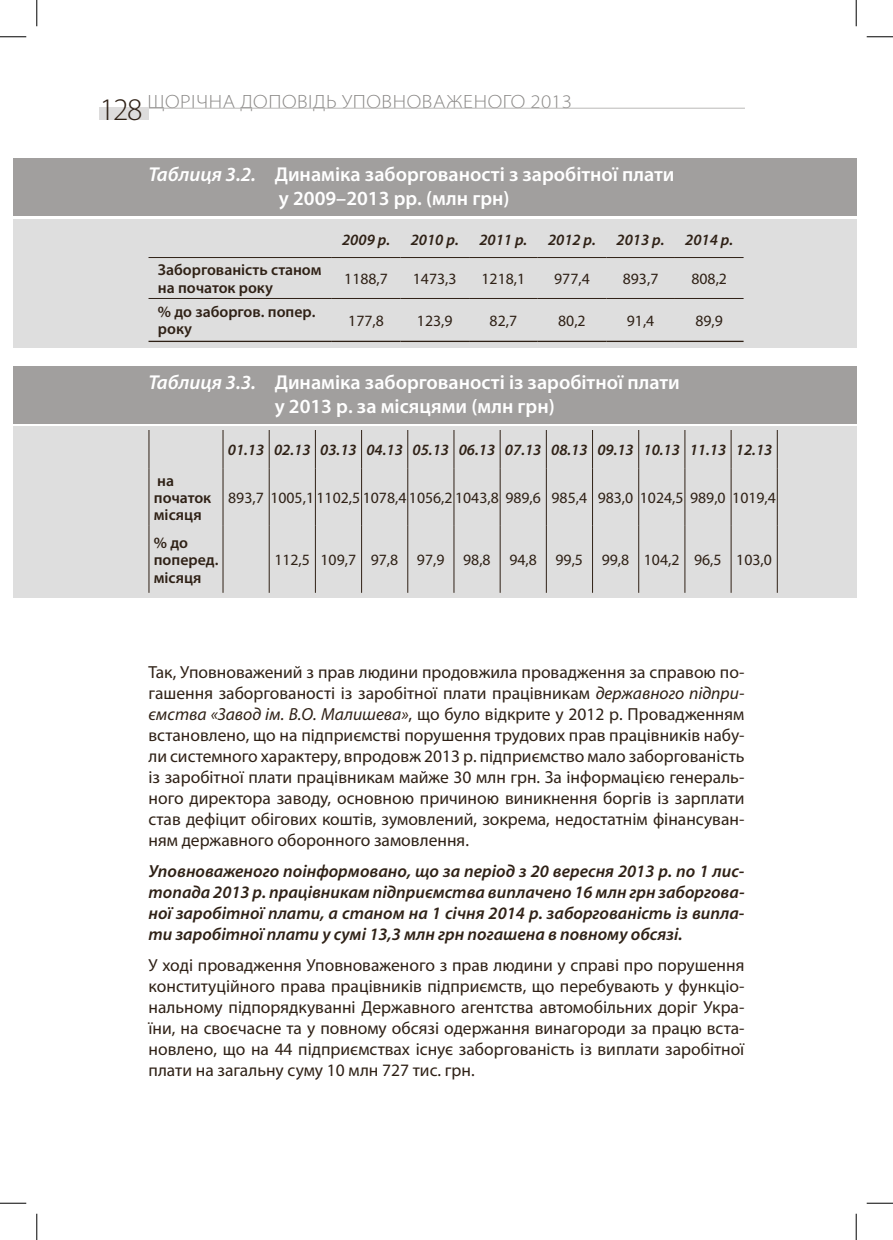
<style>
.page{position:relative;width:893px;height:1240px;background:#fff}
.page>*{position:absolute;margin:0;border:0;box-sizing:border-box;transform-origin:0 0}
.t1{font:300 31.5px "Myriad Pro";color:#2f2116}
.t2{font:600 20.12px/24.2px "Myriad Pro";color:#fff}
.t3{font:300 semi-expanded 19.25px "Myriad Pro";letter-spacing:.03em;color:#888684}
.t4{font:17.5px/21px "Myriad Pro";color:#2f2116;text-align:justify}
.t5{font:italic 600 17.5px/21px "Myriad Pro";color:#2f2116;text-align:justify}
.t6{font:15.75px "Myriad Pro";color:#2f2116}
.t7{font:italic 600 15.75px "Myriad Pro";color:#2f2116}
.t8{font:600 15.75px/17.3px "Myriad Pro";color:#2f2116}
.s1{font-style:italic}
</style>
<div class="page">
<hr style="left:148px;top:108px;width:596px;height:1px;background:#bab9b8">
<div style="left:99px;top:108px;width:49px;height:12px;background:#dddcdc"></div>
<div style="left:13px;top:366px;width:842px;height:57px;background:#a19f9e"></div>
<div style="left:13px;top:426px;width:842px;height:172px;background:#dedede"></div>
<div style="left:13px;top:158px;width:842px;height:58px;background:#a19f9e"></div>
<div style="left:13px;top:219px;width:842px;height:128px;background:#dedede"></div>
<hr style="left:148px;top:257px;width:183px;height:1px;background:#2f2116">
<hr style="left:331px;top:257px;width:69px;height:1px;background:#2f2116">
<hr style="left:400px;top:257px;width:69px;height:1px;background:#2f2116">
<hr style="left:469px;top:257px;width:68px;height:1px;background:#2f2116">
<hr style="left:537px;top:257px;width:69px;height:1px;background:#2f2116">
<hr style="left:606px;top:257px;width:68px;height:1px;background:#2f2116">
<hr style="left:674px;top:257px;width:69px;height:1px;background:#2f2116">
<hr style="left:148px;top:298px;width:183px;height:1px;background:#2f2116">
<hr style="left:331px;top:298px;width:69px;height:1px;background:#2f2116">
<hr style="left:400px;top:298px;width:69px;height:1px;background:#2f2116">
<hr style="left:469px;top:298px;width:68px;height:1px;background:#2f2116">
<hr style="left:537px;top:298px;width:69px;height:1px;background:#2f2116">
<hr style="left:606px;top:298px;width:68px;height:1px;background:#2f2116">
<hr style="left:674px;top:298px;width:69px;height:1px;background:#2f2116">
<hr style="left:148px;top:341px;width:183px;height:1px;background:#2f2116">
<hr style="left:331px;top:341px;width:69px;height:1px;background:#2f2116">
<hr style="left:400px;top:341px;width:69px;height:1px;background:#2f2116">
<hr style="left:469px;top:341px;width:68px;height:1px;background:#2f2116">
<hr style="left:537px;top:341px;width:69px;height:1px;background:#2f2116">
<hr style="left:606px;top:341px;width:68px;height:1px;background:#2f2116">
<hr style="left:674px;top:341px;width:69px;height:1px;background:#2f2116">
<hr style="left:148px;top:430px;width:1px;height:38px;background:#2f2116">
<hr style="left:222px;top:430px;width:1px;height:38px;background:#2f2116">
<hr style="left:268px;top:430px;width:1px;height:38px;background:#2f2116">
<hr style="left:315px;top:430px;width:1px;height:38px;background:#2f2116">
<hr style="left:361px;top:430px;width:1px;height:38px;background:#2f2116">
<hr style="left:407px;top:430px;width:1px;height:38px;background:#2f2116">
<hr style="left:453px;top:430px;width:1px;height:38px;background:#2f2116">
<hr style="left:499px;top:430px;width:1px;height:38px;background:#2f2116">
<hr style="left:545px;top:430px;width:1px;height:38px;background:#2f2116">
<hr style="left:591px;top:430px;width:1px;height:38px;background:#2f2116">
<hr style="left:638px;top:430px;width:1px;height:38px;background:#2f2116">
<hr style="left:684px;top:430px;width:1px;height:38px;background:#2f2116">
<hr style="left:730px;top:430px;width:1px;height:38px;background:#2f2116">
<hr style="left:776px;top:430px;width:1px;height:38px;background:#2f2116">
<hr style="left:148px;top:468px;width:1px;height:57px;background:#2f2116">
<hr style="left:222px;top:468px;width:1px;height:57px;background:#2f2116">
<hr style="left:268px;top:468px;width:1px;height:57px;background:#2f2116">
<hr style="left:315px;top:468px;width:1px;height:57px;background:#2f2116">
<hr style="left:361px;top:468px;width:1px;height:57px;background:#2f2116">
<hr style="left:407px;top:468px;width:1px;height:57px;background:#2f2116">
<hr style="left:453px;top:468px;width:1px;height:57px;background:#2f2116">
<hr style="left:499px;top:468px;width:1px;height:57px;background:#2f2116">
<hr style="left:545px;top:468px;width:1px;height:57px;background:#2f2116">
<hr style="left:591px;top:468px;width:1px;height:57px;background:#2f2116">
<hr style="left:638px;top:468px;width:1px;height:57px;background:#2f2116">
<hr style="left:684px;top:468px;width:1px;height:57px;background:#2f2116">
<hr style="left:730px;top:468px;width:1px;height:57px;background:#2f2116">
<hr style="left:776px;top:468px;width:1px;height:57px;background:#2f2116">
<hr style="left:148px;top:525px;width:1px;height:67px;background:#2f2116">
<hr style="left:222px;top:525px;width:1px;height:67px;background:#2f2116">
<hr style="left:268px;top:525px;width:1px;height:67px;background:#2f2116">
<hr style="left:315px;top:525px;width:1px;height:67px;background:#2f2116">
<hr style="left:361px;top:525px;width:1px;height:67px;background:#2f2116">
<hr style="left:407px;top:525px;width:1px;height:67px;background:#2f2116">
<hr style="left:453px;top:525px;width:1px;height:67px;background:#2f2116">
<hr style="left:499px;top:525px;width:1px;height:67px;background:#2f2116">
<hr style="left:545px;top:525px;width:1px;height:67px;background:#2f2116">
<hr style="left:591px;top:525px;width:1px;height:67px;background:#2f2116">
<hr style="left:638px;top:525px;width:1px;height:67px;background:#2f2116">
<hr style="left:684px;top:525px;width:1px;height:67px;background:#2f2116">
<hr style="left:730px;top:525px;width:1px;height:67px;background:#2f2116">
<hr style="left:776px;top:525px;width:1px;height:67px;background:#2f2116">
<svg style="left:0;top:36px;width:26px;height:1px"></svg>
<svg style="left:866px;top:36px;width:26px;height:1px"></svg>
<svg style="left:0;top:1202px;width:26px;height:1px"></svg>
<svg style="left:866px;top:1202px;width:26px;height:1px"></svg>
<svg style="left:36px;top:0;width:1px;height:26px"></svg>
<svg style="left:36px;top:1213px;width:1px;height:26px"></svg>
<svg style="left:855px;top:0;width:1px;height:26px"></svg>
<svg style="left:855px;top:1213px;width:1px;height:26px"></svg>
<p class="t3" style="left:147px;top:90px;width:106px">Щорічна ДОПОВІДЬ</p>
<p class="t3" style="left:342px;top:90px;width:25px">УПОВНОВАЖЕНОГО</p>
<p class="t3" style="left:530px;top:90px;width:43px">2013</p>
<h1 class="t1" style="left:99px;top:92px;width:45px">128</h1>
<p class="t2" style="left:279px;top:161px;width:397px;text-indent:-130px"><span class="s1">Таблиця 3.2.</span> Динаміка заборгованості з заробітної плати у 2009–2013 рр. (млн грн)</p>
<p class="t7" style="left:342px;top:230px;width:49px">2009 р.</p>
<p class="t7" style="left:410px;top:230px;width:49px">2010 р.</p>
<p class="t7" style="left:479px;top:230px;width:49px">2011 р.</p>
<p class="t7" style="left:547px;top:230px;width:49px">2012 р.</p>
<p class="t7" style="left:616px;top:230px;width:49px">2013 р.</p>
<p class="t7" style="left:684px;top:230px;width:49px">2014 р.</p>
<p class="t8" style="left:158px;top:261px;width:165px">Заборгованість станом на початок року</p>
<p class="t6" style="left:344px;top:269px;width:45px">1188,7</p>
<p class="t6" style="left:412px;top:269px;width:45px">1473,3</p>
<p class="t6" style="left:481px;top:269px;width:45px">1218,1</p>
<p class="t6" style="left:554px;top:269px;width:37px">977,4</p>
<p class="t6" style="left:622px;top:269px;width:37px">893,7</p>
<p class="t6" style="left:691px;top:269px;width:37px">808,2</p>
<p class="t8" style="left:158px;top:303px;width:159px">% до заборгов. попер. року</p>
<p class="t6" style="left:348px;top:311px;width:37px">177,8</p>
<p class="t6" style="left:416px;top:311px;width:37px">123,9</p>
<p class="t6" style="left:489px;top:311px;width:29px">82,7</p>
<p class="t6" style="left:558px;top:311px;width:29px">80,2</p>
<p class="t6" style="left:626px;top:311px;width:29px">91,4</p>
<p class="t6" style="left:695px;top:311px;width:29px">89,9</p>
<p class="t2" style="left:148px;top:369px;width:532px;text-align:center"><span class="s1">Таблиця 3.3.</span> Динаміка заборгованості із заробітної плати у 2013 р. за місяцями (млн грн)</p>
<p class="t7" style="left:228px;top:439px;width:545px">01.13 02.13 03.13 04.13 05.13 06.13 07.13 08.13 09.13 10.13 11.13 12.13</p>
<p class="t8" style="left:154px;top:471px;width:59px">на початок місяця</p>
<p class="t6" style="left:228px;top:488px;width:549px">893,7 1005,1 1102,5 1078,4 1056,2 1043,8 989,6 985,4 983,0 1024,5 989,0 1019,4</p>
<p class="t8" style="left:154px;top:533px;width:66px">% до поперед. місяця</p>
<p class="t6" style="left:274px;top:550px;width:498px">112,5 109,7 97,8 97,9 98,8 94,8 99,5 99,8 104,2 96,5 103,0</p>
<p class="t4" style="left:148px;top:661px;width:597px">Так, Уповноважений з прав людини продовжила провадження за справою по&shy;гашення заборгованості із заробітної плати працівникам <span class="s1">державного підпри&shy;ємства «Завод ім. В.О. Малишева»</span>, що було відкрите у 2012 р. Провадженням встановлено, що на підприємстві порушення трудових прав працівників набу&shy;ли системного характеру, впродовж 2013 р. підприємство мало заборгованість із заробітної плати працівникам майже 30 млн грн. За інформацією генераль&shy;ного директора заводу, основною причиною виникнення боргів із зарплати став дефіцит обігових коштів, зумовлений, зокрема, недостатнім фінансуван&shy;ням державного оборонного замовлення.</p>
<p class="t5" style="left:148px;top:860px;width:597px">Уповноваженого поінформовано, що за період з 20 вересня 2013 р. по 1 лис&shy;топада 2013 р. працівникам підприємства виплачено 16 млн грн заборгова&shy;ної заробітної плати, а станом на 1 січня 2014 р. заборгованість із випла&shy;ти заробітної плати у сумі 13,3 млн грн погашена в повному обсязі.</p>
<p class="t4" style="left:148px;top:954px;width:597px">У ході провадження Уповноваженого з прав людини у справі про порушення конституційного права працівників підприємств, що перебувають у функціо&shy;нальному підпорядкуванні Державного агентства автомобільних доріг Укра&shy;їни, на своєчасне та у повному обсязі одержання винагороди за працю вста&shy;новлено, що на 44 підприємствах існує заборгованість із виплати заробітної плати на загальну суму 10 млн 727 тис. грн.</p>
</div>
